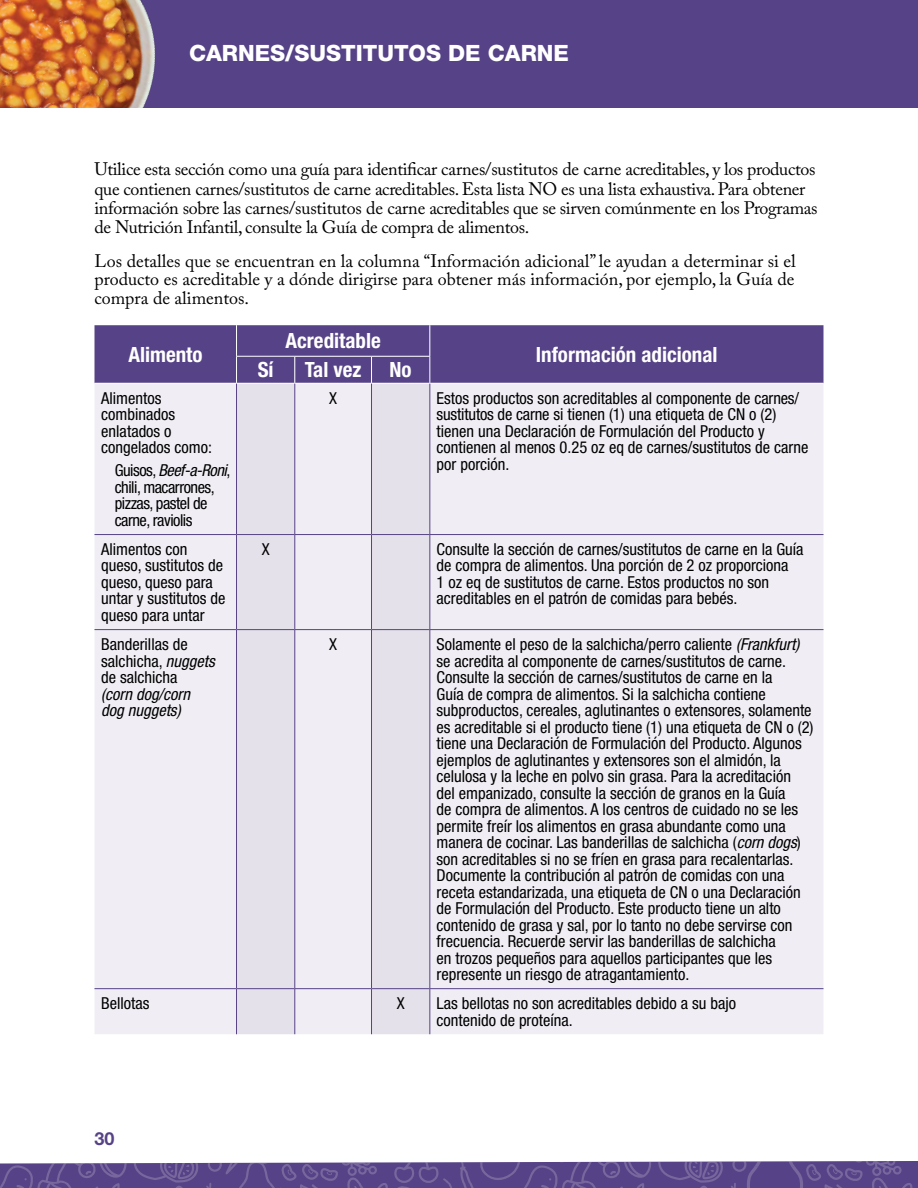
<style>
.page{position:relative;width:918px;height:1188px;background:#fff}
.page>*{position:absolute;margin:0;border:0;box-sizing:border-box;transform-origin:0 0}
.t1{font:800 22.5px "Helvetica Neue LT Pro";color:#fff}
.t2{font:700 condensed 21px "Helvetica Neue LT Pro";color:#fff}
.t3{font:18px/19.2px "Adobe Caslon Pro";letter-spacing:-.02em;color:#000}
.t4{font:700 18px "Helvetica Neue LT Pro";color:#564286}
.t5{font:condensed 16.5px/16.5px "Helvetica Neue LT Pro";color:#000}
.t6{font:condensed 16.5px/16.5px "Helvetica Neue LT Pro";letter-spacing:-.03em;color:#000}
.s1{font-style:italic}
</style>
<div class="page">
<div style="left:0;top:0;width:918px;height:108px;background:#564286"></div>
<img style="left:0;top:0;width:156px;height:108px">
<div style="left:94px;top:384px;width:730px;height:650px;background:#f0eef4"></div>
<svg style="left:237px;top:384px;width:192px;height:650px;background:#e9e6ee"></svg>
<div style="left:94px;top:325px;width:730px;height:58px;background:#564286"></div>
<hr style="left:236px;top:989px;width:1px;height:45px;background:#564286">
<hr style="left:294px;top:989px;width:1px;height:45px;background:#564286">
<hr style="left:371px;top:989px;width:1px;height:45px;background:#564286">
<hr style="left:429px;top:989px;width:1px;height:45px;background:#564286">
<hr style="left:94px;top:534px;width:143px;height:1px;background:#564286">
<hr style="left:237px;top:534px;width:58px;height:1px;background:#564286">
<hr style="left:295px;top:534px;width:77px;height:1px;background:#564286">
<hr style="left:372px;top:534px;width:58px;height:1px;background:#564286">
<hr style="left:430px;top:534px;width:394px;height:1px;background:#564286">
<hr style="left:236px;top:384px;width:1px;height:150px;background:#564286">
<hr style="left:294px;top:384px;width:1px;height:150px;background:#564286">
<hr style="left:371px;top:384px;width:1px;height:150px;background:#564286">
<hr style="left:429px;top:384px;width:1px;height:150px;background:#564286">
<hr style="left:236px;top:535px;width:1px;height:94px;background:#564286">
<hr style="left:294px;top:535px;width:1px;height:94px;background:#564286">
<hr style="left:371px;top:535px;width:1px;height:94px;background:#564286">
<hr style="left:429px;top:535px;width:1px;height:94px;background:#564286">
<hr style="left:236px;top:630px;width:1px;height:358px;background:#564286">
<hr style="left:294px;top:630px;width:1px;height:358px;background:#564286">
<hr style="left:371px;top:630px;width:1px;height:358px;background:#564286">
<hr style="left:429px;top:630px;width:1px;height:358px;background:#564286">
<hr style="left:94px;top:629px;width:143px;height:1px;background:#564286">
<hr style="left:237px;top:629px;width:58px;height:1px;background:#564286">
<hr style="left:295px;top:629px;width:77px;height:1px;background:#564286">
<hr style="left:372px;top:629px;width:58px;height:1px;background:#564286">
<hr style="left:430px;top:629px;width:394px;height:1px;background:#564286">
<hr style="left:94px;top:988px;width:143px;height:1px;background:#564286">
<hr style="left:237px;top:988px;width:58px;height:1px;background:#564286">
<hr style="left:295px;top:988px;width:77px;height:1px;background:#564286">
<hr style="left:372px;top:988px;width:58px;height:1px;background:#564286">
<hr style="left:430px;top:988px;width:394px;height:1px;background:#564286">
<svg style="left:0;top:1161px;width:918px;height:27px;background:#63518f"></svg>
<h1 class="t1" style="left:189px;top:40px;width:382px">CARNES/SUSTITUTOS DE CARNE</h1>
<p class="t3" style="left:94px;top:159px;width:725px">Utilice esta sección como una guía para identificar carnes/sustitutos de carne acreditables, y los productos que contienen carnes/sustitutos de carne acreditables. Esta lista NO es una lista exhaustiva. Para obtener información sobre las carnes/sustitutos de carne acreditables que se sirven comúnmente en los Programas de Nutrición Infantil, consulte la Guía de compra de alimentos.</p>
<p class="t3" style="left:94px;top:251px;width:703px;line-height:18.8px;text-align:justify">Los detalles que se encuentran en la columna “Información adicional” le ayudan a determinar si el producto es acreditable y a dónde dirigirse para obtener más información, por ejemplo, la Guía de compra de alimentos.</p>
<p class="t2" style="left:128px;top:342px;width:76px">Alimento</p>
<p class="t2" style="left:286px;top:328px;width:97px">Acreditable</p>
<p class="t2" style="left:536px;top:342px;width:183px">Información adicional</p>
<p class="t2" style="left:258px;top:357px;width:17px">Sí</p>
<p class="t2" style="left:305px;top:357px;width:58px">Tal vez</p>
<p class="t2" style="left:390px;top:357px;width:24px">No</p>
<p class="t5" style="left:101px;top:389px;width:112px">Alimentos combinados enlatados o congelados como:</p>
<p class="t6" style="left:115px;top:462px;width:117px">Guisos, <span class="s1">Beef-a-Roni</span>, chili, macarrones, pizzas, pastel de carne, raviolis</p>
<p class="t5" style="left:329px;top:389px;width:9px">X</p>
<p class="t5" style="left:437px;top:389px;width:364px">Estos productos son acreditables al componente de carnes/ sustitutos de carne si tienen (1) una etiqueta de CN o (2)</p>
<p class="t5" style="left:437px;top:422px;width:373px">tienen una Declaración de Formulación del Producto y contienen al menos 0.25 oz eq de carnes/sustitutos de carne por porción.</p>
<p class="t5" style="left:101px;top:541px;width:126px">Alimentos con queso, sustitutos de queso, queso para untar y sustitutos de queso para untar</p>
<p class="t5" style="left:262px;top:541px;width:9px">X</p>
<p class="t5" style="left:437px;top:541px;width:369px">Consulte la sección de carnes/sustitutos de carne en la Guía de compra de alimentos. Una porción de 2 oz proporciona<br>1 oz eq de sustitutos de carne. Estos productos no son acreditables en el patrón de comidas para bebés.</p>
<p class="t5" style="left:101px;top:636px;width:115px">Banderillas de salchicha, <span class="s1">nuggets </span>de salchicha<br><span class="s1">(corn dog/corn dog nuggets)</span></p>
<p class="t5" style="left:329px;top:636px;width:9px">X</p>
<p class="t5" style="left:437px;top:636px;width:379px">Solamente el peso de la salchicha/perro caliente <span class="s1">(Frankfurt) </span>se acredita al componente de carnes/sustitutos de carne.<br>Consulte la sección de carnes/sustitutos de carne en la<br>Guía de compra de alimentos. Si la salchicha contiene subproductos, cereales, aglutinantes o extensores, solamente es acreditable si el producto tiene (1) una etiqueta de CN o (2)</p>
<p class="t5" style="left:437px;top:735px;width:367px">tiene una Declaración de Formulación del Producto. Algunos ejemplos de aglutinantes y extensores son el almidón, la celulosa y la leche en polvo sin grasa. Para la acreditación</p>
<p class="t5" style="left:437px;top:784px;width:366px">del empanizado, consulte la sección de granos en la Guía de compra de alimentos. A los centros de cuidado no se les permite freír los alimentos en grasa abundante como una manera de cocinar. Las banderillas de salchicha (<span class="s1">corn dogs</span>) son acreditables si no se fríen en grasa para recalentarlas.<br>Documente la contribución al patrón de comidas con una receta estandarizada, una etiqueta de CN o una Declaración de Formulación del Producto. Este producto tiene un alto contenido de grasa y sal, por lo tanto no debe servirse con frecuencia. Recuerde servir las banderillas de salchicha<br>en trozos pequeños para aquellos participantes que les represente un riesgo de atragantamiento.</p>
<p class="t5" style="left:101px;top:995px;width:50px">Bellotas</p>
<p class="t5" style="left:397px;top:995px;width:9px">X</p>
<p class="t5" style="left:437px;top:995px;width:301px">Las bellotas no son acreditables debido a su bajo contenido de proteína.</p>
<p class="t4" style="left:94px;top:1127px;width:22px">30</p>
</div>
